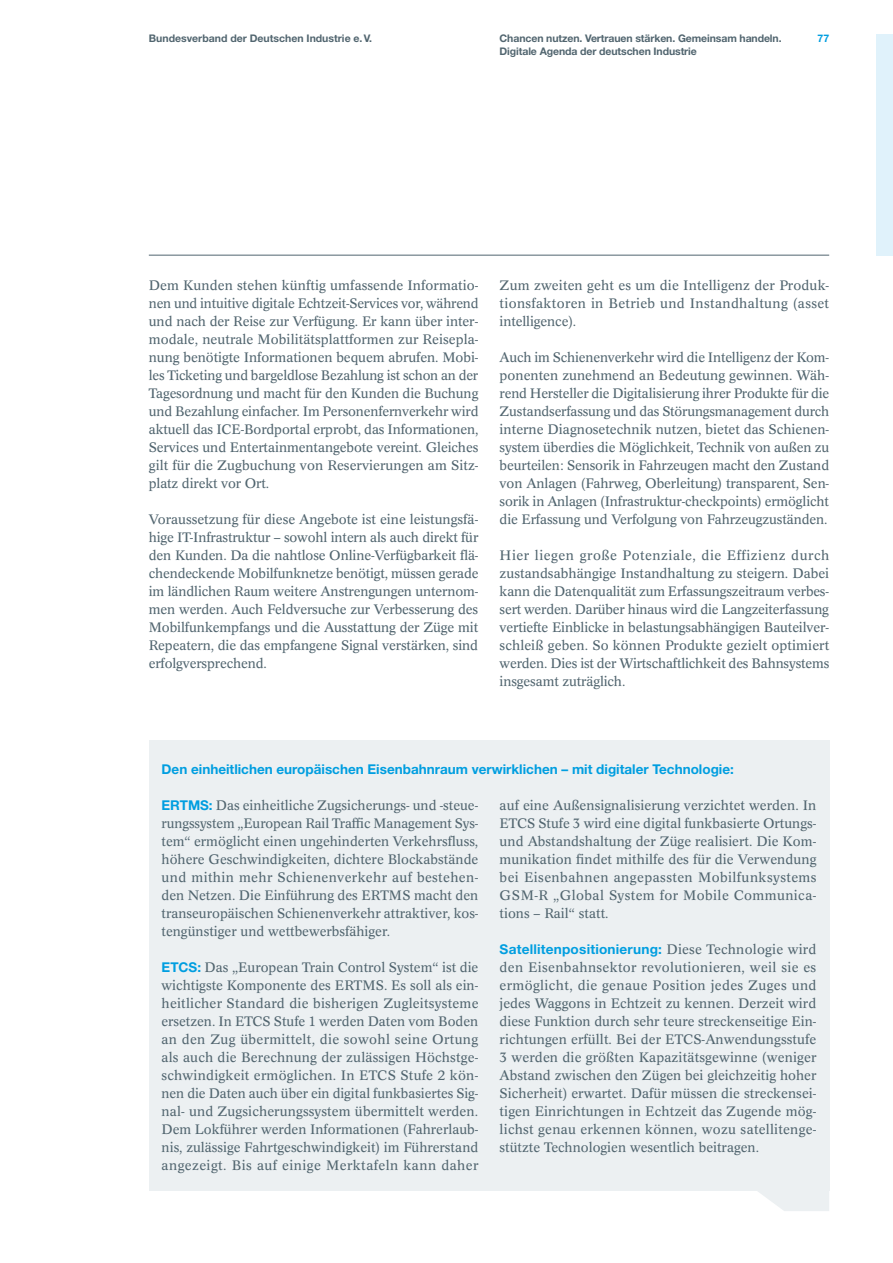
<style>
.page{position:relative;width:893px;height:1263px;background:#fff}
.page>*{position:absolute;margin:0;border:0;box-sizing:border-box;transform-origin:0 0}
.CR-9-grau{font:13.5px/18px "Concorde BE";color:#51656f;text-align:justify}
.HB_9{font:700 13.5px "Helvetica Neue LT Std";color:#009ee0}
.t1{font:700 10.5px/13.5px "Helvetica Neue LT Std";letter-spacing:-.01em;color:#51656f}
.t2{font:700 10.5px "Helvetica Neue LT Std";color:#009ee0}
.s1{font-family:"Helvetica Neue LT Std";font-weight:700;color:#009ee0}
</style>
<div class="page">
<div style="left:876px;top:34px;width:17px;height:222px;background:#e0f2fb"></div>
<hr style="left:149px;top:255px;width:680px;height:1px;background:#51656f">
<div style="left:149px;top:741px;width:680px;height:450px;background:#ecf0f2"></div>
<svg style="left:758px;top:1191px;width:71px;height:20px"></svg>
<p class="t1" style="left:149px;top:31px;width:225px">Bundesverband der Deutschen Industrie e.V.</p>
<p class="t1" style="left:500px;top:31px;width:283px">Chancen nutzen. Vertrauen stärken. Gemeinsam handeln.<br>Digitale Agenda der deutschen Industrie</p>
<p class="t2" style="left:817px;top:31px;width:13px">77</p>
<p class="CR-9-grau" style="left:149px;top:277px;width:331px">Dem Kunden stehen künftig umfassende Informatio&shy;nen und intuitive digitale Echtzeit-Services vor, während und nach der Reise zur Verfügung. Er kann über inter&shy;modale, neutrale Mobilitätsplattformen zur Reisepla&shy;nung benötigte Informationen bequem abrufen. Mobi&shy;les Ticketing und bargeldlose Bezahlung ist schon an der Tagesordnung und macht für den Kunden die Buchung und Bezahlung einfacher. Im Personenfernverkehr wird aktuell das ICE-Bordportal erprobt, das Informationen, Services und Entertainmentangebote vereint. Gleiches gilt für die Zugbuchung von Reservierungen am Sitz&shy;platz direkt vor Ort.</p>
<p class="CR-9-grau" style="left:149px;top:511px;width:331px">Voraussetzung für diese Angebote ist eine leistungsfä&shy;hige IT-Infrastruktur – sowohl intern als auch direkt für den Kunden. Da die nahtlose Online-Verfügbarkeit flä&shy;chendeckende Mobilfunknetze benötigt, müssen gerade im ländlichen Raum weitere Anstrengungen unternom&shy;men werden. Auch Feldversuche zur Verbesserung des Mobilfunkempfangs und die Ausstattung der Züge mit Repeatern, die das empfangene Signal verstärken, sind erfolgversprechend.</p>
<p class="CR-9-grau" style="left:500px;top:277px;width:331px">Zum zweiten geht es um die Intelligenz der Produk&shy;tionsfaktoren in Betrieb und Instandhaltung (asset intelligence).</p>
<p class="CR-9-grau" style="left:500px;top:349px;width:331px">Auch im Schienenverkehr wird die Intelligenz der Kom&shy;ponenten zunehmend an Bedeutung gewinnen. Wäh&shy;rend Hersteller die Digitalisierung ihrer Produkte für die Zustandserfassung und das Störungsmanagement durch interne Diagnosetechnik nutzen, bietet das Schienen&shy;system überdies die Möglichkeit, Technik von außen zu beurteilen: Sensorik in Fahrzeugen macht den Zustand von Anlagen (Fahrweg, Oberleitung) transparent, Sen&shy;sorik in Anlagen (Infrastruktur-checkpoints) ermöglicht die Erfassung und Verfolgung von Fahrzeugzuständen.</p>
<p class="CR-9-grau" style="left:500px;top:547px;width:331px">Hier liegen große Potenziale, die Effizienz durch zustandsabhängige Instandhaltung zu steigern. Dabei kann die Datenqualität zum Erfassungszeitraum verbes&shy;sert werden. Darüber hinaus wird die Langzeiterfassung vertiefte Einblicke in belastungsabhängigen Bauteilver&shy;schleiß geben. So können Produkte gezielt optimiert werden. Dies ist der Wirtschaftlichkeit des Bahnsystems insgesamt zuträglich.</p>
<p class="HB_9" style="left:162px;top:761px;width:574px">Den einheitlichen europäischen Eisenbahnraum verwirklichen – mit digitaler Technologie:</p>
<p class="CR-9-grau" style="left:162px;top:796px;width:318px"><span class="s1">ERTMS:</span> Das einheitliche Zugsicherungs- und -steue&shy;rungssystem „European Rail Traffic Management Sys&shy;tem“ ermöglicht einen ungehinderten Verkehrsfluss, höhere Geschwindigkeiten, dichtere Blockabstände und mithin mehr Schienenverkehr auf bestehen&shy;den Netzen. Die Einführung des ERTMS macht den transeuropäischen Schienenverkehr attraktiver, kos&shy;tengünstiger und wettbewerbsfähiger.</p>
<p class="CR-9-grau" style="left:162px;top:958px;width:318px"><span class="s1">ETCS:</span> Das „European Train Control System“ ist die wichtigste Komponente des ERTMS. Es soll als ein&shy;heitlicher Standard die bisherigen Zugleitsysteme ersetzen. In ETCS Stufe 1 werden Daten vom Boden an den Zug übermittelt, die sowohl seine Ortung als auch die Berechnung der zulässigen Höchstge&shy;schwindigkeit ermöglichen. In ETCS Stufe 2 kön&shy;nen die Daten auch über ein digital funkbasiertes Sig&shy;nal- und Zugsicherungssystem übermittelt werden.<br>Dem Lokführer werden Informationen (Fahrerlaub&shy;nis, zulässige Fahrtgeschwindigkeit) im Führerstand angezeigt. Bis auf einige Merktafeln kann daher</p>
<p class="CR-9-grau" style="left:500px;top:796px;width:318px">auf eine Außensignalisierung verzichtet werden. In ETCS Stufe 3 wird eine digital funkbasierte Ortungs&shy;und Abstandshaltung der Züge realisiert. Die Kom&shy;munikation findet mithilfe des für die Verwendung bei Eisenbahnen angepassten Mobilfunksystems GSM-R „Global System for Mobile Communica&shy;tions – Rail“ statt.</p>
<p class="CR-9-grau" style="left:500px;top:940px;width:318px"><span class="s1">Satellitenpositionierung:</span> Diese Technologie wird den Eisenbahnsektor revolutionieren, weil sie es ermöglicht, die genaue Position jedes Zuges und jedes Waggons in Echtzeit zu kennen. Derzeit wird diese Funktion durch sehr teure streckenseitige Ein&shy;richtungen erfüllt. Bei der ETCS-Anwendungsstufe 3 werden die größten Kapazitätsgewinne (weniger Abstand zwischen den Zügen bei gleichzeitig hoher Sicherheit) erwartet. Dafür müssen die streckensei&shy;tigen Einrichtungen in Echtzeit das Zugende mög&shy;lichst genau erkennen können, wozu satellitenge&shy;stützte Technologien wesentlich beitragen.</p>
</div>
